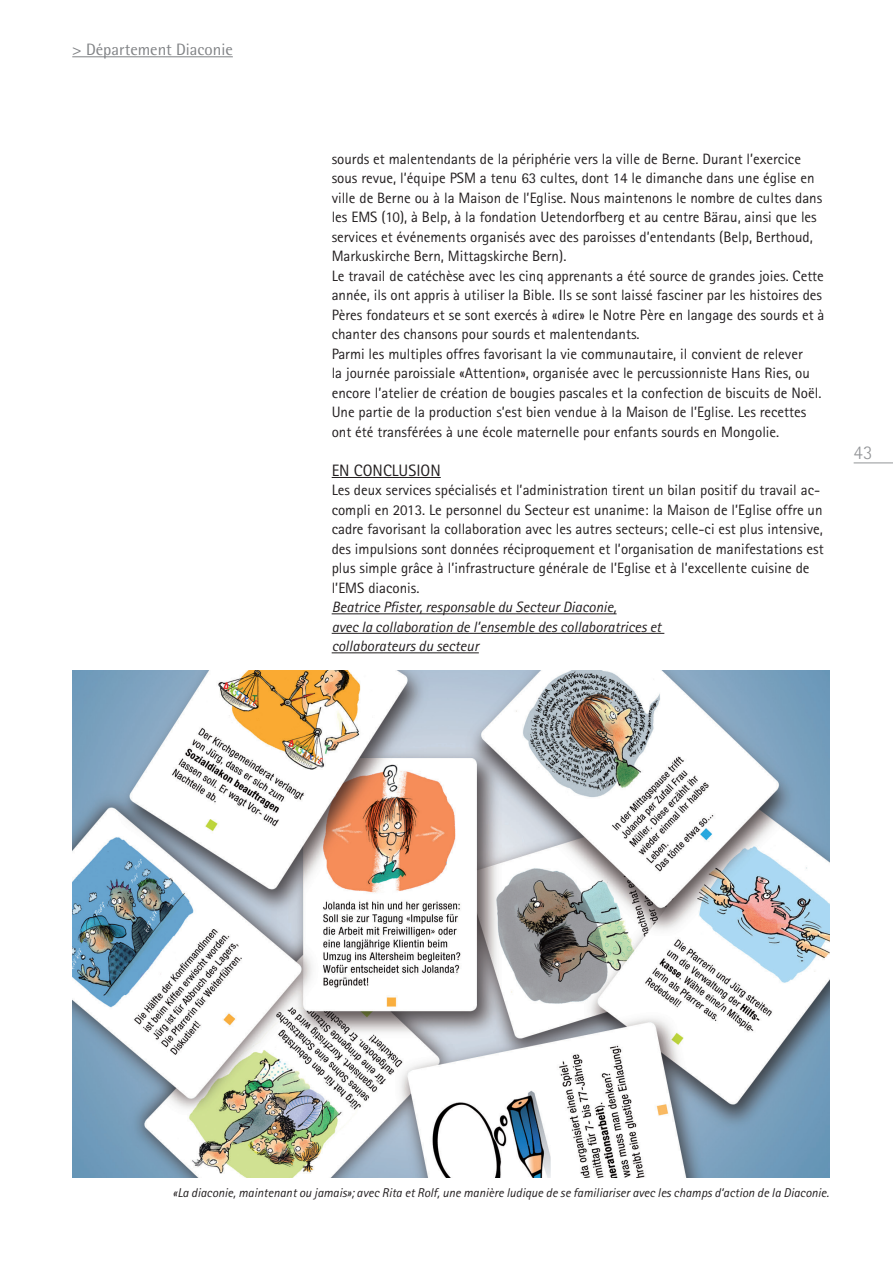
<style>
.page{position:relative;width:893px;height:1263px;background:#fff}
.page>*{position:absolute;margin:0;border:0;box-sizing:border-box;transform-origin:0 0}
.t1{font:300 19.5px "Rotis Sans Serif";color:#939598}
.t2{font:16.5px "Rotis Semi Sans";color:#808285}
.t3{font:16.5px "Rotis Sans Serif";color:#231f20}
.t4{font:15px/19.5px "Rotis Sans Serif";color:#231f20}
.t5{font:italic 15px/19.5px "Rotis Sans Serif";color:#231f20}
.t6{font:italic 12.75px "Rotis Sans Serif";color:#231f20}
</style>
<div class="page">
<hr style="left:854px;top:462px;width:39px;height:1px;background:#939598">
<hr style="left:332px;top:477px;width:109px;height:1px;background:#231f20">
<hr style="left:332px;top:613px;width:285px;height:1px;background:#231f20">
<hr style="left:332px;top:633px;width:332px;height:1px;background:#231f20">
<hr style="left:332px;top:652px;width:147px;height:1px;background:#231f20">
<hr style="left:72px;top:56px;width:161px;height:1px;background:#808285">
<img style="left:72px;top:671px;width:757px;height:507px">
<p class="t2" style="left:72px;top:40px;width:162px">&gt; Département Diaconie</p>
<p class="t4" style="left:332px;top:149px;width:494px">sourds et malentendants de la périphérie vers la ville de Berne. Durant l’exercice sous revue, l’équipe PSM a tenu 63 cultes, dont 14 le dimanche dans une église en ville de Berne ou à la Maison de l’Eglise. Nous maintenons le nombre de cultes dans les EMS (10), à Belp, à la fondation Uetendorfberg et au centre Bärau, ainsi que les services et événements organisés avec des paroisses d’entendants (Belp, Berthoud, Markuskirche Bern, Mittagskirche Bern).<br>Le travail de catéchèse avec les cinq apprenants a été source de grandes joies. Cette année, ils ont appris à utiliser la Bible. Ils se sont laissé fasciner par les histoires des Pères fondateurs et se sont exercés à «dire» le Notre Père en langage des sourds et à chanter des chansons pour sourds et malentendants.<br>Parmi les multiples offres favorisant la vie communautaire, il convient de relever<br>la journée paroissiale «Attention», organisée avec le percussionniste Hans Ries, ou encore l’atelier de création de bougies pascales et la confection de biscuits de Noël.<br>Une partie de la production s’est bien vendue à la Maison de l’Eglise. Les recettes ont été transférées à une école maternelle pour enfants sourds en Mongolie.</p>
<p class="t3" style="left:332px;top:460px;width:111px">EN CONCLUSION</p>
<p class="t4" style="left:332px;top:480px;width:494px">Les deux services spécialisés et l’administration tirent un bilan positif du travail ac&shy;compli en 2013. Le personnel du Secteur est unanime: la Maison de l’Eglise offre un cadre favorisant la collaboration avec les autres secteurs; celle-ci est plus intensive, des impulsions sont données réciproquement et l’organisation de manifestations est plus simple grâce à l’infrastructure générale de l’Eglise et à l’excellente cuisine de l’EMS diaconis.</p>
<p class="t5" style="left:332px;top:598px;width:331px">Beatrice Pfister, responsable du Secteur Diaconie,<br>avec la collaboration de l’ensemble des collaboratrices et collaborateurs du secteur</p>
<h1 class="t1" style="left:854px;top:441px;width:20px">43</h1>
<p class="t6" style="left:173px;top:1185px;width:658px">«La diaconie, maintenant ou jamais»; avec Rita et Rolf, une manière ludique de se familiariser avec les champs d‘action de la Diaconie.</p>
</div>
